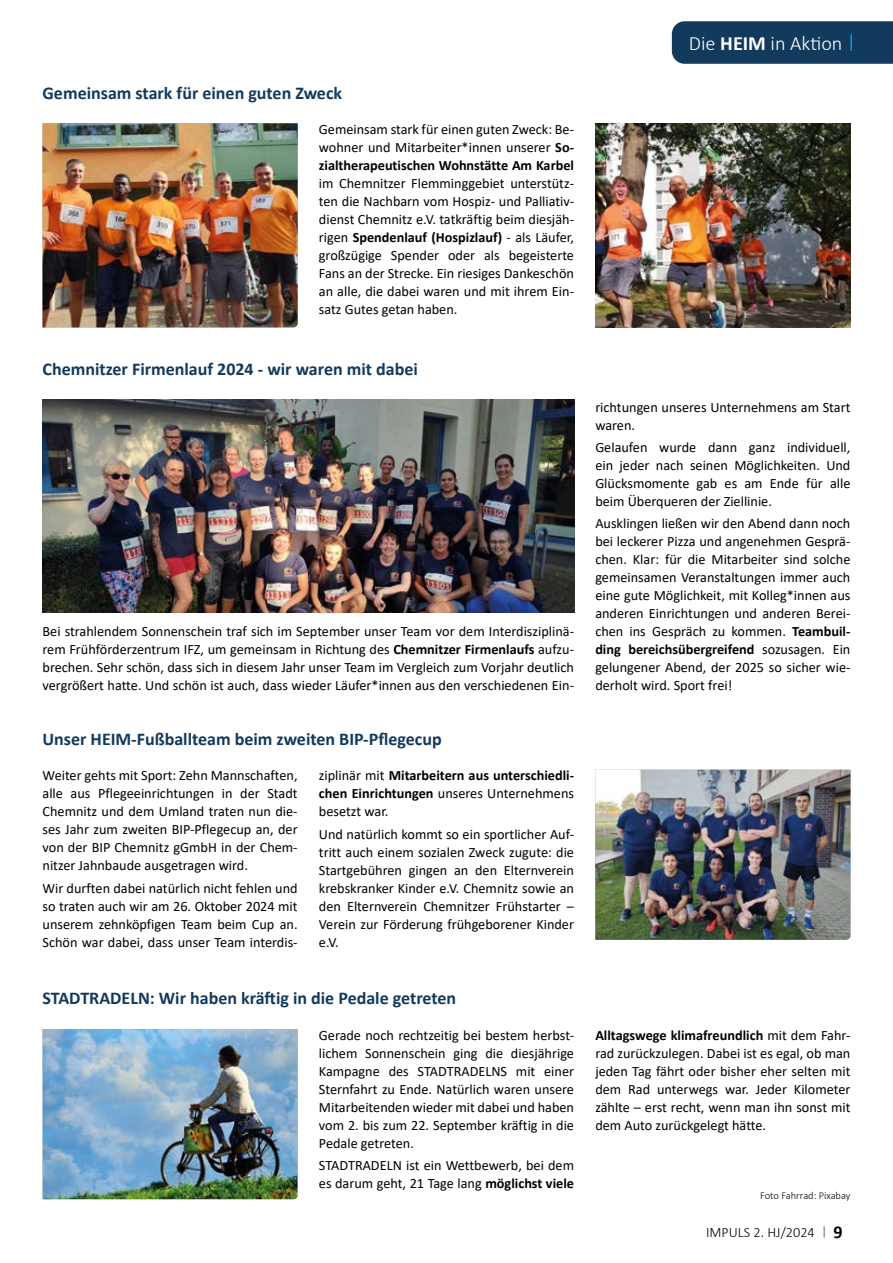
<style>
.page{position:relative;width:893px;height:1263px;background:#fff}
.page>*{position:absolute;margin:0;border:0;box-sizing:border-box;transform-origin:0 0}
.t1{font:300 20.25px "Calibri";color:#fff}
.t2{font:700 18px "Calibri";color:#123a5d}
.t3{font:14.25px/18px "Calibri";color:#000;text-align:justify}
.t4{font:700 14.25px/18px "Calibri";color:#000;text-align:justify}
.t5{font:300 14.25px "Calibri";color:#000}
.t6{font:300 10.5px "Calibri";color:#000}
.s1{font-weight:700}
.s2{font-weight:400}
.s3{font-weight:700;font-size:18px}
</style>
<div class="page">
<svg style="left:823px;top:1227px;width:2px;height:10px"></svg>
<img style="left:43px;top:123px;width:255px;height:204px">
<img style="left:595px;top:770px;width:255px;height:170px">
<img style="left:595px;top:123px;width:255px;height:204px">
<img style="left:43px;top:400px;width:531px;height:212px">
<img style="left:43px;top:1029px;width:254px;height:170px">
<div style="left:672px;top:21px;width:221px;height:43px;background:#123a5d"></div>
<p class="t2" style="left:43px;top:80px;width:301px">Gemeinsam stark für einen guten Zweck</p>
<p class="t3" style="left:319px;top:120px;width:257px">Gemeinsam stark für einen guten Zweck: Be&shy;wohner und Mitarbeiter*innen unserer <span class="s1">So&shy;zialtherapeutischen Wohnstätte Am Karbel</span></p>
<p class="t3" style="left:319px;top:174px;width:257px">im Chemnitzer Flemminggebiet unterstütz&shy;ten die Nachbarn vom Hospiz- und Palliativ&shy;dienst Chemnitz e.V. tatkräftig beim diesjäh&shy;rigen <span class="s1">Spendenlauf (Hospizlauf)</span> - als Läufer, großzügige Spender oder als begeisterte Fans an der Strecke. Ein riesiges Dankeschön an alle, die dabei waren und mit ihrem Ein&shy;satz Gutes getan haben.</p>
<p class="t2" style="left:43px;top:356px;width:377px">Chemnitzer Firmenlauf 2024 - wir waren mit dabei</p>
<p class="t3" style="left:43px;top:622px;width:533px">Bei strahlendem Sonnenschein traf sich im September unser Team vor dem Interdisziplinä&shy;rem Frühförderzentrum IFZ, um gemeinsam in Richtung des <span class="s1">Chemnitzer Firmenlaufs</span> aufzu&shy;brechen. Sehr schön, dass sich in diesem Jahr unser Team im Vergleich zum Vorjahr deutlich vergrößert hatte. Und schön ist auch, dass wieder Läufer*innen aus den verschiedenen Ein-</p>
<p class="t2" style="left:43px;top:726px;width:401px">Unser HEIM-Fußballteam beim zweiten BIP-Pflegecup</p>
<p class="t3" style="left:43px;top:766px;width:257px">Weiter gehts mit Sport: Zehn Mannschaften, alle aus Pflegeeinrichtungen in der Stadt Chemnitz und dem Umland traten nun die&shy;ses Jahr zum zweiten BIP-Pflegecup an, der von der BIP Chemnitz gGmbH in der Chem&shy;nitzer Jahnbaude ausgetragen wird.</p>
<p class="t3" style="left:43px;top:878px;width:257px">Wir durften dabei natürlich nicht fehlen und so traten auch wir am 26. Oktober 2024 mit unserem zehnköpfigen Team beim Cup an.<br>Schön war dabei, dass unser Team interdis-</p>
<p class="t4" style="left:319px;top:766px;width:257px"><span class="s2">ziplinär mit</span> Mitarbeitern aus unterschiedli&shy;chen Einrichtungen <span class="s2">unseres Unternehmens besetzt war.</span></p>
<p class="t3" style="left:319px;top:824px;width:257px">Und natürlich kommt so ein sportlicher Auf&shy;tritt auch einem sozialen Zweck zugute: die Startgebühren gingen an den Elternverein krebskranker Kinder e.V. Chemnitz sowie an den Elternverein Chemnitzer Frühstarter – Verein zur Förderung frühgeborener Kinder e.V.</p>
<p class="t2" style="left:43px;top:986px;width:415px">STADTRADELN: Wir haben kräftig in die Pedale getreten</p>
<p class="t3" style="left:319px;top:1026px;width:257px">Gerade noch rechtzeitig bei bestem herbst&shy;lichem Sonnenschein ging die diesjährige Kampagne des STADTRADELNS mit einer Sternfahrt zu Ende. Natürlich waren unsere Mitarbeitenden wieder mit dabei und haben vom 2. bis zum 22. September kräftig in die Pedale getreten.</p>
<p class="t3" style="left:319px;top:1156px;width:257px">STADTRADELN ist ein Wettbewerb, bei dem es darum geht, 21 Tage lang <span class="s1">möglichst viele</span></p>
<h1 class="t1" style="left:689px;top:31px;width:155px">Die <span class="s1">HEIM</span> in Aktion</h1>
<p class="t3" style="left:595px;top:398px;width:257px">richtungen unseres Unternehmens am Start waren.</p>
<p class="t3" style="left:595px;top:438px;width:257px">Gelaufen wurde dann ganz individuell, ein jeder nach seinen Möglichkeiten. Und Glücksmomente gab es am Ende für alle beim Überqueren der Ziellinie.</p>
<p class="t3" style="left:595px;top:514px;width:257px">Ausklingen ließen wir den Abend dann noch bei leckerer Pizza und angenehmen Gesprä&shy;chen. Klar: für die Mitarbeiter sind solche gemeinsamen Veranstaltungen immer auch eine gute Möglichkeit, mit Kolleg*innen aus anderen Einrichtungen und anderen Berei&shy;chen ins Gespräch zu kommen. <span class="s1">Teambuil&shy;ding bereichsübergreifend</span> sozusagen. Ein gelungener Abend, der 2025 so sicher wie&shy;derholt wird. Sport frei!</p>
<p class="t3" style="left:595px;top:1026px;width:257px"><span class="s1">Alltagswege klimafreundlich</span> mit dem Fahr&shy;rad zurückzulegen. Dabei ist es egal, ob man jeden Tag fährt oder bisher eher selten mit dem Rad unterwegs war. Jeder Kilometer zählte – erst recht, wenn man ihn sonst mit dem Auto zurückgelegt hätte.</p>
<p class="t6" style="left:760px;top:1189px;width:92px">Foto Fahrrad: Pixabay</p>
<p class="t5" style="left:706px;top:1224px;width:138px">IMPULS 2. HJ/2024 <span class="s3">9</span></p>
</div>
